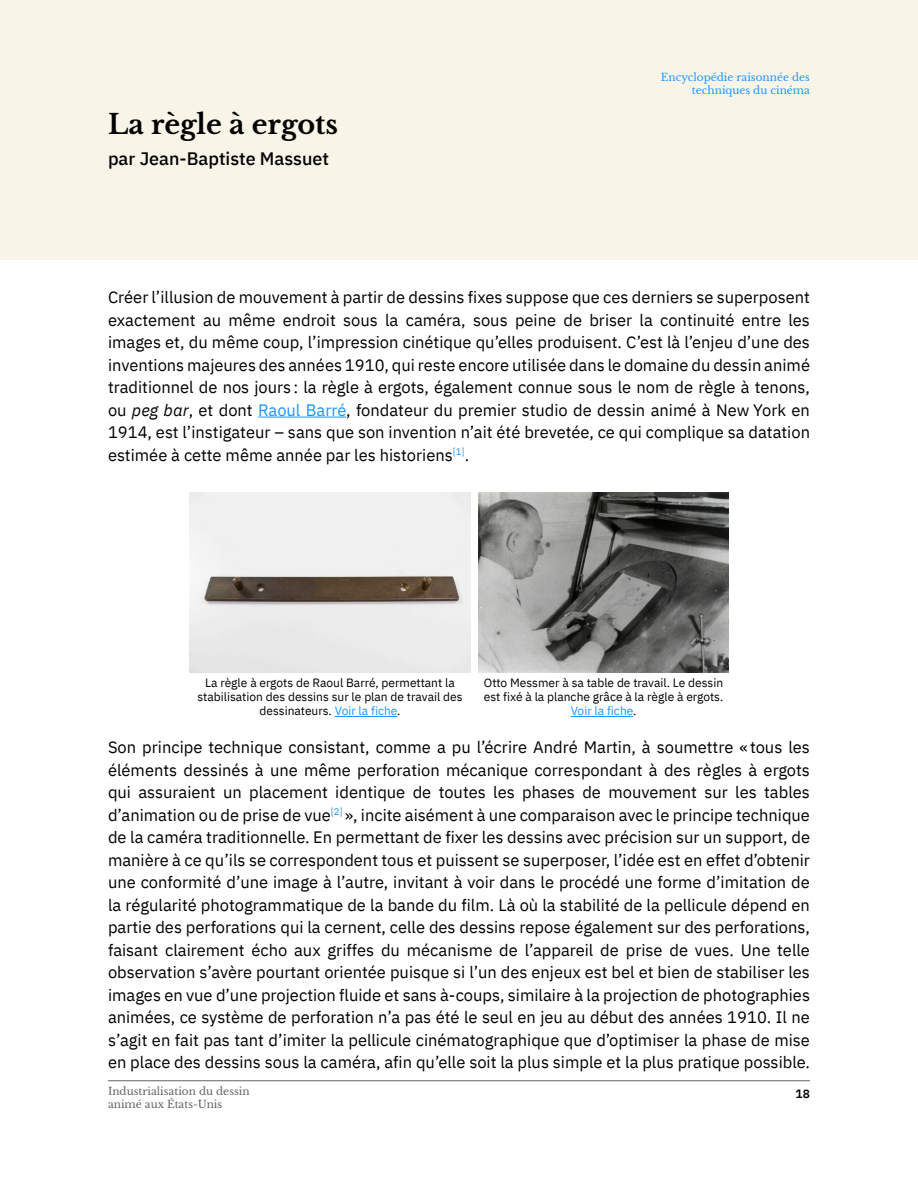
<style>
.page{position:relative;width:918px;height:1188px;background:#fff}
.page>*{position:absolute;margin:0;border:0;box-sizing:border-box;transform-origin:0 0}
.t1{font:700 27px "Libre Baskerville";color:#000}
.t2{font:500 18px "IBM Plex Sans";color:#000}
.t3{font:16.5px/22.5px "IBM Plex Sans";color:#000;text-align:justify}
.t4{font:12px/14.4px "IBM Plex Sans";color:#000;text-align:center}
.t5{font:600 12px "IBM Plex Sans";color:#000}
.t6{font:10.5px "Libre Baskerville";color:#646464}
.t7{font:10.5px/12.6px "Libre Baskerville";color:#1f95ff;text-align:right}
.t8{font:9.6px "IBM Plex Sans";color:#1f95ff}
.s1{font-style:italic}
.s2{color:#1f95ff}
.s3{font-size:16.5px;color:#000}
</style>
<div class="page">
<hr style="left:108px;top:1080px;width:702px;height:1px;background:#646464">
<div style="left:0;top:0;width:918px;height:259px;background:#f8f4e8"></div>
<hr style="left:258px;top:417px;width:88px;height:1px;background:#1f95ff">
<img style="left:478px;top:493px;width:251px;height:179px">
<hr style="left:571px;top:716px;width:62px;height:1px;background:#1f95ff">
<img style="left:189px;top:493px;width:282px;height:179px">
<hr style="left:335px;top:716px;width:62px;height:1px;background:#1f95ff">
<h1 class="t1" style="left:108px;top:108px;width:232px">La règle à ergots</h1>
<p class="t2" style="left:108px;top:144px;width:223px">par Jean-Baptiste Massuet</p>
<p class="t7" style="left:661px;top:71px;width:151px">Encyclopédie raisonnée des techniques du cinéma</p>
<p class="t3" style="left:108px;top:285px;width:704px">Créer ’l illusion de mouvement à partir de dessins fixes suppose que ces derniers se superposent exactement au même endroit sous la caméra, sous peine de briser la continuité entre les images et, du même coup ’l, impression cinétique qu’elles produisent C. ’est là ’l enjeu ’d une des inventions majeures des années 1910, qui reste encore utilisée dans le domaine du dessin animé traditionnel de nos jours la: règle à ergots, également connue sous le nom de règle à tenons, ou <span class="s1">peg bar</span>, et dont <span class="s2">Raoul Barré</span>, fondateur du premier studio de dessin animé à New York en 1914, est ’l instigateur – sans que son invention ’n ait été brevetée, ce qui complique sa datation</p>
<p class="t8" style="left:453px;top:444px;width:18px"><span class="s3">.</span>[1]</p>
<p class="t3" style="left:108px;top:442px;width:346px">estimée à cette même année par les historiens</p>
<p class="t4" style="left:197px;top:674px;width:267px">La règle à ergots de Raoul Barré, permettant la stabilisation des dessins sur le plan de travail des dessinateurs. <span class="s2">Voir la fiche</span>.</p>
<p class="t4" style="left:484px;top:674px;width:241px">Otto Messmer à sa table de travail. Le dessin est fixé laà planche grâce laà règle à ergots.<br><span class="s2">Voir la fiche</span>.</p>
<p class="t3" style="left:108px;top:735px;width:704px;text-align:right">Son principe technique consistant, comme a pu ’l écrire André Martin à, soumettre «tous les éléments dessinés à une même perforation mécanique correspondant à des règles à ergots qui assuraient un placement identique de toutes les phases de mouvement sur les tables , incite aisément à une comparaison avec le principe technique</p>
<p class="t8" style="left:331px;top:804px;width:24px">2[ ]<span class="s3">»</span></p>
<p class="t3" style="left:108px;top:802px;width:704px;text-align:left">’d animation ou de prise de vue<br>de la caméra traditionnelle. En permettant de fixer les dessins avec précision sur un support, de manière à ce qu’ils se correspondent tous et puissent se superposer ’l, idée est en effet ’d obtenir une conformité ’d une image ’là autre, invitant à voir dans le procédé une forme ’d imitation de la régularité photogrammatique de la bande du film. Là où la stabilité de la pellicule dépend en partie des perforations qui la cernent, celle des dessins repose également sur des perforations, faisant clairement écho aux griffes du mécanisme de ’l appareil de prise de vues. Une telle observation ’s avère pourtant orientée puisque si ’l un des enjeux est bel et bien de stabiliser les images en vue ’d une projection fluide et sans -à coups, similaire laà projection de photographies animées, ce système de perforation a’n pas été le seul en jeu au début des années 1910. Il ne ’s agit en fait pas tant ’d imiter la pellicule cinématographique que ’d optimiser la phase de mise en place des dessins sous la caméra, afin qu’elle soit la plus simple et la plus pratique possible.</p>
<p class="t6" style="left:108px;top:1085px;width:143px">Industrialisation du dessin</p>
<p class="t6" style="left:108px;top:1098px;width:116px">animé aux États-Unis</p>
<p class="t5" style="left:796px;top:1085px;width:16px">18</p>
</div>
